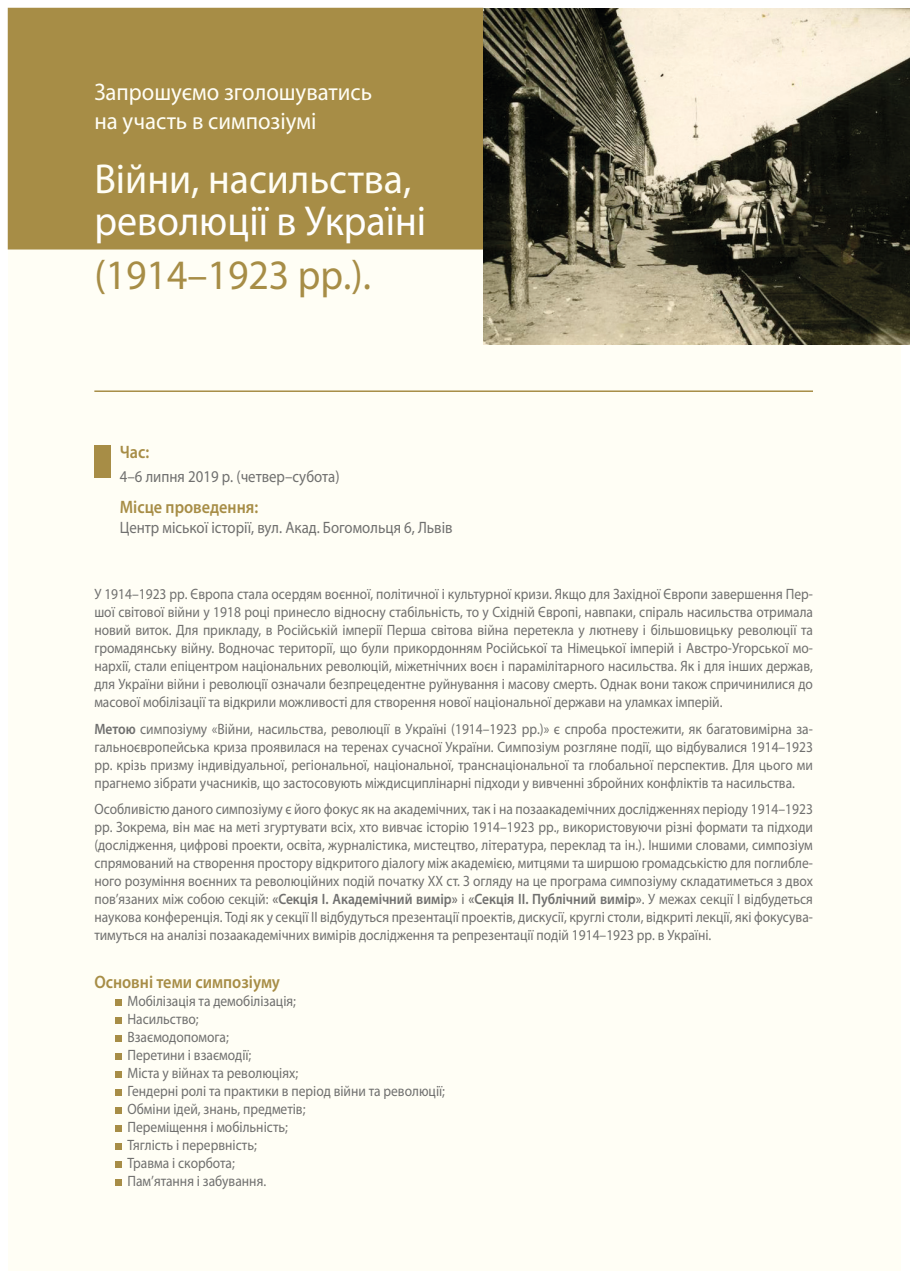
<style>
.page{position:relative;width:910px;height:1280px;background:#fff}
.page>*{position:absolute;margin:0;border:0;box-sizing:border-box;transform-origin:0 0}
.t1{font:42px "Myriad Pro";color:#fffef5;scale:.95 1}
.t2{font:42px "Myriad Pro";color:#fff;scale:.95 1}
.t3{font:42px "Myriad Pro";color:#a78d46;scale:.95 1}
.t4{font:24px "Myriad Pro";color:#fffef5;scale:.95 1}
.t5{font:600 18px "Myriad Pro";color:#a78d46;scale:.9 1}
.t6{font:16.5px "Myriad Pro";color:#70706f;scale:.9 1}
.t7{font:15px/18px "Myriad Pro";color:#70706f;text-align:justify;scale:.9 1}
.s1{font-weight:600}
</style>
<div class="page">
<div style="left:9px;top:9px;width:892px;height:1262px;background:#fffef5"></div>
<div style="left:8px;top:8px;width:475px;height:241px;background:#a78d46"></div>
<svg style="left:116px;top:999px;width:6px;height:6px"></svg>
<svg style="left:116px;top:1017px;width:6px;height:6px"></svg>
<svg style="left:116px;top:1035px;width:6px;height:6px"></svg>
<svg style="left:116px;top:1053px;width:6px;height:6px"></svg>
<svg style="left:116px;top:1071px;width:6px;height:6px"></svg>
<svg style="left:116px;top:1089px;width:6px;height:6px"></svg>
<svg style="left:116px;top:1107px;width:6px;height:6px"></svg>
<svg style="left:116px;top:1125px;width:6px;height:6px"></svg>
<svg style="left:116px;top:1143px;width:6px;height:6px"></svg>
<svg style="left:116px;top:1161px;width:6px;height:6px"></svg>
<svg style="left:116px;top:1179px;width:6px;height:6px"></svg>
<hr style="left:94px;top:390px;width:719px;height:2px;background:#a78d46">
<div style="left:94px;top:445px;width:17px;height:33px;background:#a78d46"></div>
<img style="left:483px;top:9px;width:427px;height:335px">
<p class="t4" style="left:94px;top:77px;width:294px">Запрошуємо зголошуватись</p>
<p class="t4" style="left:94px;top:106px;width:235px">на участь в симпозіумі</p>
<p class="t1" style="left:94px;top:153px;width:335px">Війни, насильства,</p>
<p class="t2" style="left:94px;top:195px;width:351px">революції в Україні</p>
<p class="t3" style="left:94px;top:249px;width:293px">(1914–1923 рр.).</p>
<p class="t5" style="left:120px;top:440px;width:34px">Час:</p>
<p class="t6" style="left:120px;top:466px;width:246px">4–6 липня 2019 р. (четвер–субота)</p>
<p class="t5" style="left:120px;top:496px;width:155px">Місце проведення:</p>
<p class="t6" style="left:120px;top:517px;width:371px">Центр міської історії, вул. Акад. Богомольця 6, Львів</p>
<p class="t7" style="left:94px;top:585px;width:800px">У 1914–1923 рр. Європа стала осердям воєнної, політичної і культурної кризи. Якщо для Західної Європи завершення Пер&shy;шої світової війни у 1918 році принесло відносну стабільність, то у Східній Європі, навпаки, спіраль насильства отримала новий виток. Для прикладу, в Російській імперії Перша світова війна перетекла у лютневу і більшовицьку революції та громадянську війну. Водночас території, що були прикордонням Російської та Німецької імперій і Австро-Угорської мо&shy;нархії, стали епіцентром національних революцій, міжетнічних воєн і парамілітарного насильства. Як і для інших держав, для України війни і революції означали безпрецедентне руйнування і масову смерть. Однак вони також спричинилися до масової мобілізації та відкрили можливості для створення нової національної держави на уламках імперій.</p>
<p class="t7" style="left:94px;top:719px;width:800px"><span class="s1">Метою</span> симпозіуму «Війни, насильства, революції в Україні (1914–1923 рр.)» є спроба простежити, як багатовимірна за&shy;гальноєвропейська криза проявилася на теренах сучасної України. Симпозіум розгляне події, що відбувалися 1914–1923 рр. крізь призму індивідуальної, регіональної, національної, транснаціональної та глобальної перспектив. Для цього ми прагнемо зібрати учасників, що застосовують міждисциплінарні підходи у вивченні збройних конфліктів та насильства.</p>
<p class="t7" style="left:94px;top:800px;width:800px">Особливістю даного симпозіуму є його фокус як на академічних, так і на позаакадемічних дослідженнях періоду 1914–1923 рр. Зокрема, він має на меті згуртувати всіх, хто вивчає історію 1914–1923 рр., використовуючи різні формати та підходи (дослідження, цифрові проекти, освіта, журналістика, мистецтво, література, переклад та ін.). Іншими словами, симпозіум спрямований на створення простору відкритого діалогу між академією, митцями та ширшою громадськістю для поглибле&shy;ного розуміння воєнних та революційних подій початку ХХ ст. З огляду на це програма симпозіуму складатиметься з двох пов’язаних між собою секцій: <span class="s1">«Секція І. Академічний вимір»</span> і <span class="s1">«Секція ІІ. Публічний вимір»</span>. У межах секції І відбудеться наукова конференція. Тоді як у секції ІІ відбудуться презентації проектів, дискусії, круглі столи, відкриті лекції, які фокусува&shy;тимуться на аналізі позаакадемічних вимірів дослідження та репрезентації подій 1914–1923 рр. в Україні.</p>
<p class="t5" style="left:94px;top:971px;width:208px">Основні теми симпозіуму</p>
<p class="t7" style="left:127px;top:992px;width:189px">Мобілізація та демобілізація;</p>
<p class="t7" style="left:127px;top:1010px;width:81px">Насильство;</p>
<p class="t7" style="left:127px;top:1028px;width:114px">Взаємодопомога;</p>
<p class="t7" style="left:127px;top:1046px;width:139px">Перетини і взаємодії;</p>
<p class="t7" style="left:127px;top:1064px;width:191px">Міста у війнах та революціях;</p>
<p class="t7" style="left:127px;top:1082px;width:354px">Гендерні ролі та практики в період війни та революції;</p>
<p class="t7" style="left:127px;top:1100px;width:199px">Обміни ідей, знань, предметів;</p>
<p class="t7" style="left:127px;top:1118px;width:180px">Переміщення і мобільність;</p>
<p class="t7" style="left:127px;top:1136px;width:145px">Тяглість і перервність;</p>
<p class="t7" style="left:127px;top:1154px;width:121px">Травма і скорбота;</p>
<p class="t7" style="left:127px;top:1172px;width:156px">Пам’ятання і забування.</p>
</div>
